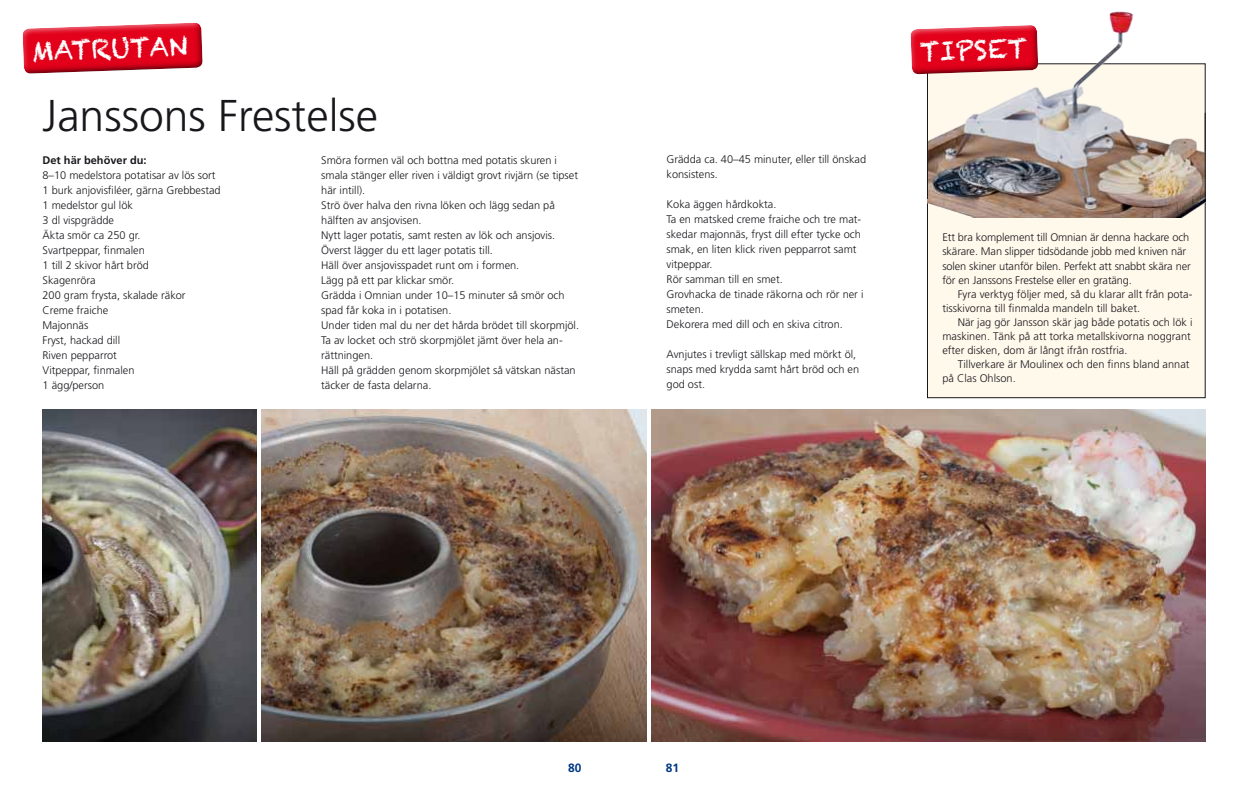
<style>
.page{position:relative;width:1248px;height:794px;background:#fff}
.page>*{position:absolute;margin:0;border:0;box-sizing:border-box;transform-origin:0 0}
.t1{font:300 44.5px "Frutiger";color:#1a171c}
.t2{font:26.2px "Chalkduster";color:#fff}
.t3{font:700 12px "Frutiger";color:#003883}
.t4{font:300 11px/15px "Frutiger";color:#1a171c}
.t5{font:700 11px "Frutiger";color:#1a171c}
</style>
<div class="page">
<div style="left:927px;top:64px;width:277px;height:334px;background:#fff9ec"></div>
<img style="left:927px;top:11px;width:278px;height:206px">
<svg style="left:910px;top:23px;width:128px;height:52px;background:#df2c40"></svg>
<svg style="left:22px;top:22px;width:181px;height:52px;background:#df2c40"></svg>
<hr style="left:927px;top:113px;width:1px;height:86px;background:#1a171c">
<hr style="left:1204px;top:113px;width:1px;height:86px;background:#1a171c">
<img style="left:43px;top:409px;width:213px;height:332px">
<img style="left:262px;top:409px;width:384px;height:332px">
<img style="left:651px;top:409px;width:554px;height:332px">
<h2 class="t2" style="left:31px;top:36px;width:157px;rotate:-2deg">MATRUTAN</h2>
<h2 class="t2" style="left:919px;top:36px;width:109px;rotate:-2deg">TIPSET</h2>
<h1 class="t1" style="left:43px;top:90px;width:337px">Janssons Frestelse</h1>
<p class="t5" style="left:43px;top:153px;width:105px">Det här behöver du:</p>
<p class="t4" style="left:43px;top:167px;width:180px">8–10 medelstora potatisar av lös sort<br>1 burk anjovisfiléer, gärna Grebbestad<br>1 medelstor gul lök<br>3 dl vispgrädde<br>Äkta smör ca 250 gr.<br>Svartpeppar, finmalen<br>1 till 2 skivor hårt bröd<br>Skagenröra<br>200 gram frysta, skalade räkor<br>Creme fraiche<br>Majonnäs<br>Fryst, hackad dill<br>Riven pepparrot<br>Vitpeppar, finmalen<br>1 ägg/person</p>
<p class="t4" style="left:321px;top:152px;width:259px">Smöra formen väl och bottna med potatis skuren i smala stänger eller riven i väldigt grovt rivjärn (se tipset här intill).<br>Strö över halva den rivna löken och lägg sedan på hälften av ansjovisen.<br>Nytt lager potatis, samt resten av lök och ansjovis.<br>Överst lägger du ett lager potatis till.<br>Häll över ansjovisspadet runt om i formen.<br>Lägg på ett par klickar smör.<br>Grädda i Omnian under 10–15 minuter så smör och spad får koka in i potatisen.<br>Under tiden mal du ner det hårda brödet till skorpmjöl.<br>Ta av locket och strö skorpmjölet jämt över hela an&shy;rättningen.<br>Häll på grädden genom skorpmjölet så vätskan nästan täcker de fasta delarna.</p>
<p class="t4" style="left:666px;top:152px;width:201px">Grädda ca. 40–45 minuter, eller till önskad konsistens.</p>
<p class="t4" style="left:666px;top:197px;width:198px">Koka äggen hårdkokta.<br>Ta en matsked creme fraiche och tre mat&shy;skedar majonnäs, fryst dill efter tycke och smak, en liten klick riven pepparrot samt vitpeppar.<br>Rör samman till en smet.<br>Grovhacka de tinade räkorna och rör ner i smeten.<br>Dekorera med dill och en skiva citron.</p>
<p class="t4" style="left:666px;top:347px;width:194px">Avnjutes i trevligt sällskap med mörkt öl, snaps med krydda samt hårt bröd och en god ost.</p>
<p class="t4" style="left:942px;top:231px;width:250px;line-height:14px">Ett bra komplement till Omnian är denna hackare och skärare. Man slipper tidsödande jobb med kniven när solen skiner utanför bilen. Perfekt att snabbt skära ner för en Janssons Frestelse eller en gratäng.</p>
<p class="t4" style="left:942px;top:287px;width:251px;line-height:14px;text-indent:15px">Fyra verktyg följer med, så du klarar allt från pota&shy;tisskivorna till finmalda mandeln till baket.</p>
<p class="t4" style="left:942px;top:315px;width:252px;line-height:14px;text-indent:15px">När jag gör Jansson skär jag både potatis och lök i maskinen. Tänk på att torka metallskivorna noggrant efter disken, dom är långt ifrån rostfria.</p>
<p class="t4" style="left:942px;top:357px;width:249px;line-height:14px;text-indent:15px">Tillverkare är Moulinex och den finns bland annat på Clas Ohlson.</p>
<p class="t3" style="left:568px;top:761px;width:15px">80</p>
<p class="t3" style="left:665px;top:761px;width:15px">81</p>
</div>
